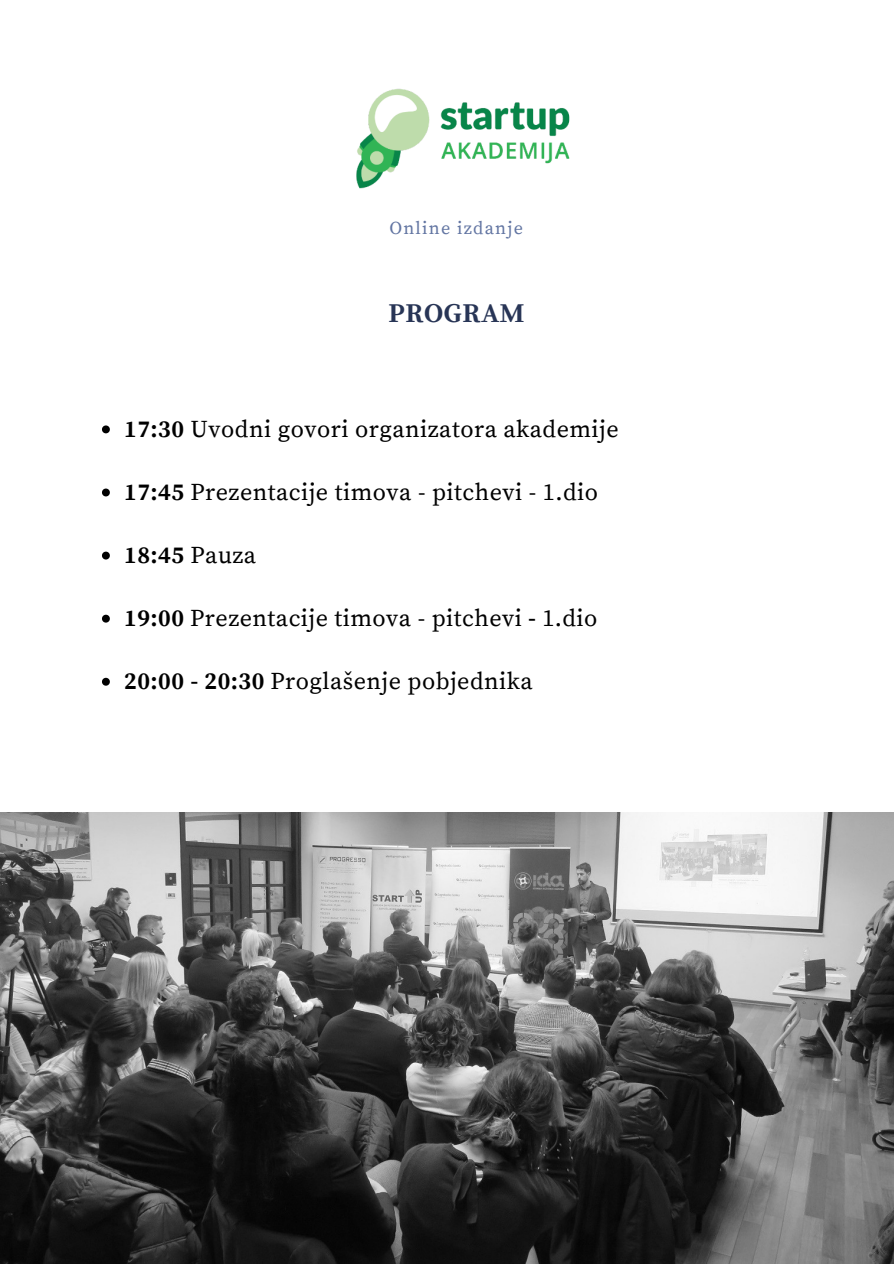
<style>
.page{position:relative;width:894px;height:1264px;background:#fff}
.page>*{position:absolute;margin:0;border:0;box-sizing:border-box;transform-origin:0 0}
.t1{font:700 27px "Source Serif Pro";letter-spacing:.02em;color:#283556}
.t2{font:24px "Source Serif Pro";letter-spacing:.02em;color:#000}
.t3{font:700 24px "Source Serif Pro";color:#000}
.t4{font:18px "Source Serif Pro";letter-spacing:.07em;color:#6275a2}
.s1{font-weight:700}
.s2{font-weight:400}
</style>
<div class="page">
<svg style="left:102px;top:425px;width:8px;height:8px"></svg>
<svg style="left:102px;top:488px;width:8px;height:8px"></svg>
<svg style="left:102px;top:551px;width:8px;height:8px"></svg>
<svg style="left:102px;top:614px;width:8px;height:8px"></svg>
<svg style="left:102px;top:677px;width:8px;height:8px"></svg>
<img style="left:356px;top:88px;width:214px;height:101px">
<img style="left:0;top:812px;width:893px;height:451px">
<p class="t4" style="left:389px;top:217px;width:135px">Online izdanje</p>
<p class="t1" style="left:388px;top:297px;width:138px">PROGRAM</p>
<p class="t2" style="left:124px;top:414px;width:496px"><span class="s1">17:30</span> Uvodni govori organizatora akademije</p>
<p class="t2" style="left:124px;top:478px;width:475px"><span class="s1">17:45</span> Prezentacije timova - pitchevi - 1.dio</p>
<p class="t3" style="left:124px;top:541px;width:133px">18:45 <span class="s2">Pauza</span></p>
<p class="t2" style="left:124px;top:604px;width:474px"><span class="s1">19:00</span> Prezentacije timova - pitchevi <span class="s1">-</span> 1.dio</p>
<p class="t2" style="left:124px;top:667px;width:410px"><span class="s1">20:00 - 20:30</span> Proglašenje pobjednika</p>
</div>
